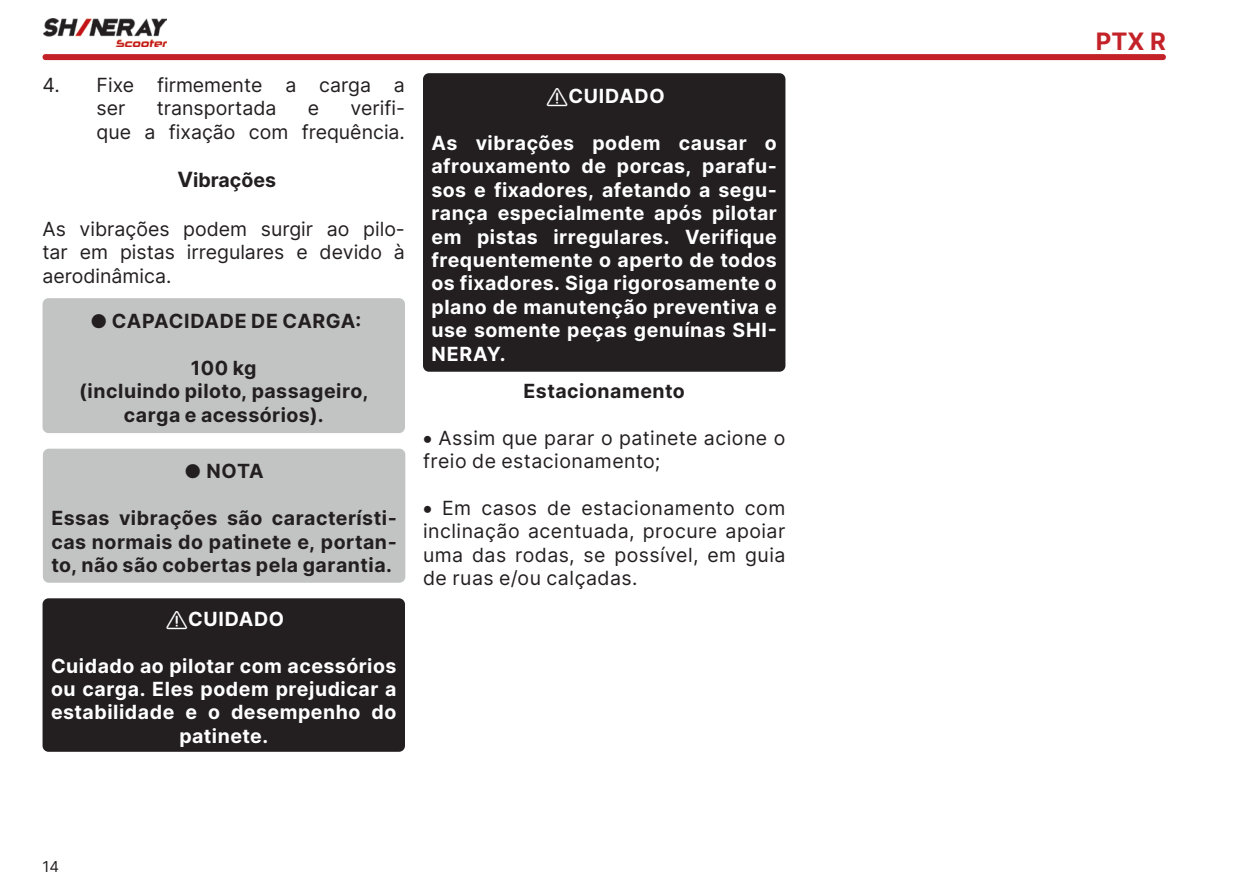
<style>
.page{position:relative;width:1234px;height:893px;background:#fff}
.page>*{position:absolute;margin:0;border:0;box-sizing:border-box;transform-origin:0 0}
.t1{font:700 24px "Inter";color:#c32328}
.t2{font:700 19.5px/23.4px "Inter";letter-spacing:.025em;color:#fff;text-align:justify}
.t3{font:19.5px/23.4px "Inter";color:#231f20;text-align:justify}
.t4{font:700 19.5px/23.4px "Inter";letter-spacing:.025em;color:#231f20;text-align:center}
.t5{font:19.5px/23.4px "Inter";letter-spacing:.025em;color:#231f20}
.t6{font:700 19.5px "Inter";color:#231f20}
.t7{font:15px "Inter";color:#231f20}
.s1{font-size:21px}
</style>
<div class="page">
<img style="left:43px;top:19px;width:124px;height:28px">
<div style="left:43px;top:54px;width:1122px;height:6px;background:#c32328;border-radius:3px"></div>
<div style="left:423px;top:73px;width:362px;height:299px;background:#231f20;border-radius:6px"></div>
<div style="left:43px;top:298px;width:362px;height:135px;background:#c2c3c3;border-radius:6px"></div>
<div style="left:43px;top:449px;width:362px;height:134px;background:#c2c3c3;border-radius:6px"></div>
<div style="left:43px;top:598px;width:362px;height:154px;background:#231f20;border-radius:6px"></div>
<p class="t3" style="left:97px;top:73px;width:310px;text-indent:-54px">4. Fixe firmemente a carga a ser</p>
<p class="t3" style="left:97px;top:96px;width:310px;text-align:right">verifi-<br>que a fixação com frequência.</p>
<p class="t6" style="left:177px;top:166px;width:100px"><span class="s1">V</span>ibrações</p>
<p class="t3" style="left:43px;top:217px;width:364px">As vibrações podem surgir ao pilo&shy;tar em pistas irregulares e devido à aerodinâmica.</p>
<p class="t3" style="left:157px;top:96px;width:121px">transportada</p>
<p class="t3" style="left:308px;top:96px;width:13px">e</p>
<p class="t4" style="left:91px;top:309px;width:272px">● CAPACIDADE DE CARGA:</p>
<p class="t4" style="left:79px;top:356px;width:291px">100 kg<br>(incluindo piloto, passageiro, carga e acessórios).</p>
<p class="t4" style="left:184px;top:459px;width:81px">● NOTA</p>
<p class="t4" style="left:51px;top:506px;width:347px;text-align:justify">Essas vibrações são característi&shy;cas normais do patinete e, portan&shy;to, não são cobertas pela garantia.</p>
<p class="t2" style="left:163px;top:606px;width:122px">⚠CUIDADO</p>
<p class="t2" style="left:51px;top:653px;width:347px;text-align:center">Cuidado ao pilotar com acessórios ou carga. Eles podem prejudicar a estabilidade e o desempenho do patinete.</p>
<p class="t2" style="left:543px;top:84px;width:122px">⚠CUIDADO</p>
<p class="t2" style="left:431px;top:131px;width:347px">As vibrações podem causar o afrouxamento de porcas, parafu&shy;sos e fixadores, afetando a segu&shy;rança especialmente após pilotar em pistas irregulares. Verifique frequentemente o aperto de todos os fixadores. Siga rigorosamente o plano de manutenção preventiva e use somente peças genuínas SHI-NERAY.</p>
<p class="t4" style="left:523px;top:378px;width:163px">Estacionamento</p>
<p class="t5" style="left:423px;top:425px;width:364px">• Assim que parar o patinete acione o freio de estacionamento;</p>
<p class="t3" style="left:423px;top:495px;width:364px">• Em casos de estacionamento com inclinação acentuada, procure apoiar uma das rodas, se possível, em guia de ruas e/ou calçadas.</p>
<p class="t7" style="left:43px;top:855px;width:18px">14</p>
<p class="t1" style="left:1095px;top:23px;width:72px">PTX R</p>
</div>
